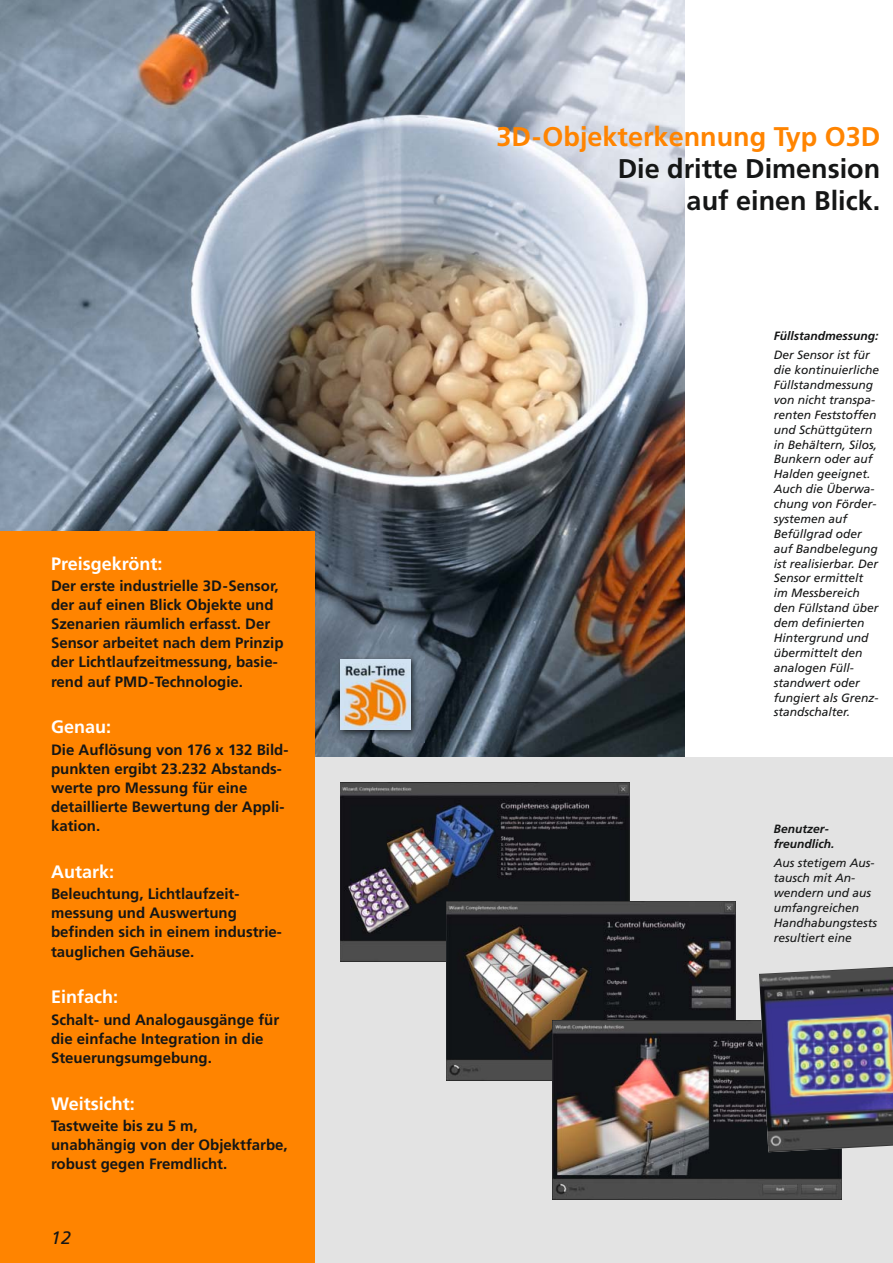
<style>
.page{position:relative;width:893px;height:1263px;background:#fff}
.page>*{position:absolute;margin:0;border:0;box-sizing:border-box;transform-origin:0 0}
.t1{font:700 27px/32px "Frutiger LT Com";color:#151616;text-align:right}
.t2{font:700 27px "Frutiger LT Com";color:#ff8400}
.t3{font:700 18px "Frutiger LT Com";color:#fff}
.t4{font:italic 18px "Frutiger LT Com";color:#151616}
.t5{font:700 15px/19.2px "Frutiger LT Com";color:#151616}
.t6{font:italic 12px/14.9px "Frutiger LT Com";color:#151616}
.t7{font:italic 700 12px/14.9px "Frutiger LT Com";color:#151616}
</style>
<div class="page">
<img style="left:0;top:0;width:685px;height:757px">
<div style="left:0;top:757px;width:893px;height:506px;background:#e3e3e3"></div>
<div style="left:0;top:531px;width:315px;height:732px;background:#ff8400"></div>
<img style="left:332px;top:651px;width:92px;height:92px">
<img style="left:340px;top:659px;width:70px;height:70px">
<img style="left:340px;top:782px;width:289px;height:179px">
<img style="left:446px;top:901px;width:290px;height:179px">
<img style="left:553px;top:1020px;width:289px;height:179px">
<img style="left:759px;top:966px;width:134px;height:186px">
<p class="t3" style="left:51px;top:556px;width:113px">Preisgekrönt:</p>
<p class="t5" style="left:51px;top:577px;width:234px">Der erste industrielle 3D-Sensor, der auf einen Blick Objekte und<br>Szenarien räumlich erfasst. Der<br>Sensor arbeitet nach dem Prinzip der Lichtlaufzeitmessung, basie&shy;rend auf PMD-Technologie.</p>
<p class="t3" style="left:51px;top:720px;width:62px">Genau:</p>
<p class="t5" style="left:51px;top:741px;width:239px">Die Auflösung von 176 x 132 Bild&shy;punkten ergibt 23.232 Abstands&shy;werte pro Messung für eine detaillierte Bewertung der Appli&shy;kation.</p>
<p class="t3" style="left:51px;top:864px;width:65px">Autark:</p>
<p class="t5" style="left:51px;top:886px;width:232px">Beleuchtung, Lichtlaufzeit&shy;messung und Auswertung befinden sich in einem industrie&shy;tauglichen Gehäuse.</p>
<p class="t3" style="left:51px;top:990px;width:69px">Einfach:</p>
<p class="t5" style="left:51px;top:1011px;width:230px">Schalt- und Analogausgänge für die einfache Integration in die<br>Steuerungsumgebung.</p>
<p class="t3" style="left:51px;top:1096px;width:85px">Weitsicht:</p>
<p class="t5" style="left:51px;top:1117px;width:238px">Tastweite bis zu 5 m,<br>unabhängig von der Objektfarbe, robust gegen Fremdlicht.</p>
<p class="t4" style="left:51px;top:1230px;width:22px">12</p>
<h1 class="t2" style="left:496px;top:126px;width:385px">3D-Objekterkennung Typ O3D</h1>
<h1 class="t1" style="left:618px;top:155px;width:264px">Die dritte Dimension auf einen Blick.</h1>
<p class="t7" style="left:774px;top:329px;width:106px">Füllstandmessung:</p>
<p class="t6" style="left:774px;top:349px;width:107px">Der Sensor ist für die kontinuierliche<br>Füllstandmessung von nicht transpa&shy;renten Feststoffen und Schüttgütern in Behältern, Silos,<br>Bunkern oder auf<br>Halden geeignet.<br>Auch die Überwa&shy;chung von Förder&shy;systemen auf<br>Befüllgrad oder auf Bandbelegung ist realisierbar. Der<br>Sensor ermittelt im Messbereich den Füllstand über dem definierten<br>Hintergrund und übermittelt den analogen Füll&shy;standwert oder fungiert als Grenz&shy;standschalter.</p>
<p class="t7" style="left:774px;top:823px;width:62px">Benutzer&shy;freundlich.</p>
<p class="t6" style="left:774px;top:857px;width:105px">Aus stetigem Aus&shy;tausch mit An&shy;wendern und aus umfangreichen<br>Handhabungstests resultiert eine</p>
</div>
